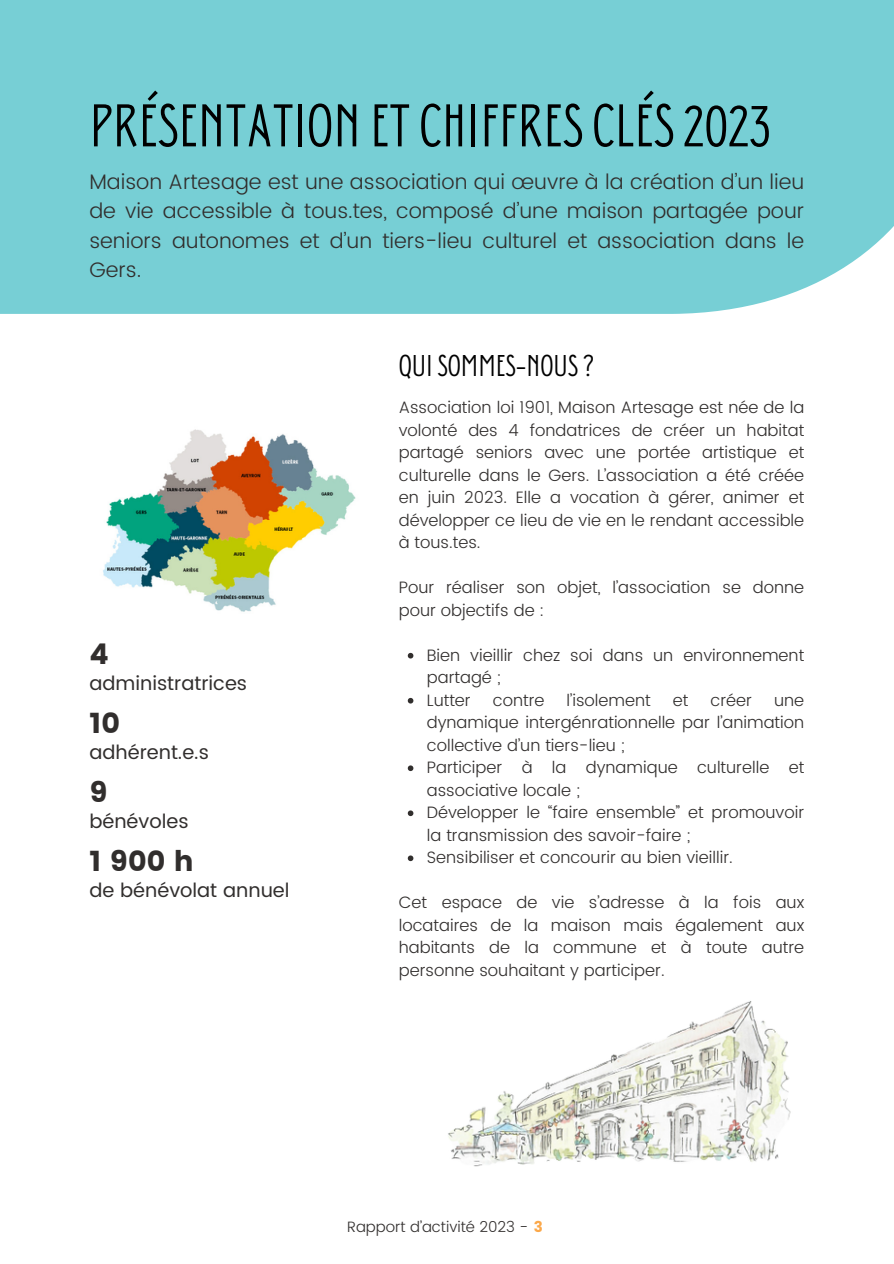
<style>
.page{position:relative;width:894px;height:1264px;background:#fff}
.page>*{position:absolute;margin:0;border:0;box-sizing:border-box;transform-origin:0 0}
.t1{font:60px "Donau Uppercase Neue";color:#000}
.t2{font:30px "Donau Uppercase Neue";color:#000}
.t3{font:28.5px "Poppins";color:#312e2d}
.t4{font:300 21px/29.2px "Poppins";color:#312e2d;text-align:justify}
.t5{font:19.5px "Poppins";color:#312e2d}
.t6{font:300 16.5px/22.5px "Poppins";color:#312e2d}
.t7{font:300 15px "Poppins";color:#312e2d}
.s1{font-weight:700;color:#fba84a}
</style>
<div class="page">
<img style="left:103px;top:429px;width:253px;height:183px">
<div style="left:0;top:0;width:893px;height:314px;background:#77cfd5"></div>
<img style="left:448px;top:1001px;width:343px;height:166px">
<svg style="left:407px;top:653px;width:6px;height:5px"></svg>
<svg style="left:407px;top:698px;width:6px;height:5px"></svg>
<svg style="left:407px;top:765px;width:6px;height:6px"></svg>
<svg style="left:407px;top:810px;width:6px;height:6px"></svg>
<svg style="left:407px;top:855px;width:6px;height:6px"></svg>
<p class="t1" style="left:89px;top:88px;width:682px">PRÉSENTATION ETCHIFFRESCLÉS2023</p>
<p class="t4" style="left:89px;top:167px;width:716px">Maison Artesage est une association qui œuvre à la création d’un lieu de vie accessible à tous.tes, composé d’une maison partagée pour seniors autonomes et d’un tiers-lieu culturel et association dans le Gers.</p>
<p class="t3" style="left:89px;top:638px;width:21px">4</p>
<p class="t5" style="left:89px;top:672px;width:159px">administratrices</p>
<p class="t3" style="left:89px;top:706px;width:32px">10</p>
<p class="t5" style="left:89px;top:740px;width:121px">adhérent.e.s</p>
<p class="t3" style="left:89px;top:775px;width:20px">9</p>
<p class="t5" style="left:89px;top:809px;width:101px">bénévoles</p>
<p class="t3" style="left:89px;top:844px;width:106px">1 900 h</p>
<p class="t5" style="left:89px;top:878px;width:202px">de bénévolat annuel</p>
<p class="t2" style="left:398px;top:347px;width:197px">QUI SOMMES-NOUS?</p>
<p class="t6" style="left:398px;top:396px;width:407px;text-align:justify">Association loi 1901, Maison Artesage est née de la volonté des 4 fondatrices de créer un habitat partagé seniors avec une portée artistique et culturelle dans le Gers. L’association a été créée en juin 2023. Elle a vocation à gérer, animer et développer ce lieu de vie en le rendant accessible à tous.tes.</p>
<h2 class="t6" style="left:398px;top:576px;width:407px">Pour réaliser son objet, l’association se donne pour objectifs de :</h2>
<h3 class="t6" style="left:426px;top:644px;width:379px">Bien vieillir chez soi dans un environnement partagé ;</h3>
<p class="t6" style="left:426px;top:689px;width:45px">Lutter</p>
<p class="t6" style="left:492px;top:689px;width:53px">contre</p>
<p class="t6" style="left:566px;top:689px;width:86px">l’isolement</p>
<p class="t6" style="left:672px;top:689px;width:17px">et</p>
<p class="t6" style="left:710px;top:689px;width:43px">créer</p>
<p class="t6" style="left:426px;top:689px;width:379px;text-align:justify;text-indent:347px">une dynamique intergénrationnelle par l’animation collective d’un tiers-lieu ;</p>
<p class="t6" style="left:426px;top:756px;width:379px">Participer à la dynamique culturelle et associative locale ;</p>
<p class="t6" style="left:426px;top:801px;width:379px">Développer le “faire ensemble” et promouvoir la transmission des savoir-faire ;</p>
<p class="t6" style="left:426px;top:846px;width:307px">Sensibiliser et concourir au bien vieillir.</p>
<p class="t6" style="left:398px;top:891px;width:407px;text-align:justify">Cet espace de vie s’adresse à la fois aux locataires de la maison mais également aux habitants de la commune et à toute autre personne souhaitant y participer.</p>
<p class="t7" style="left:347px;top:1217px;width:197px">Rapport d’activité 2023 - <span class="s1">3</span></p>
</div>
